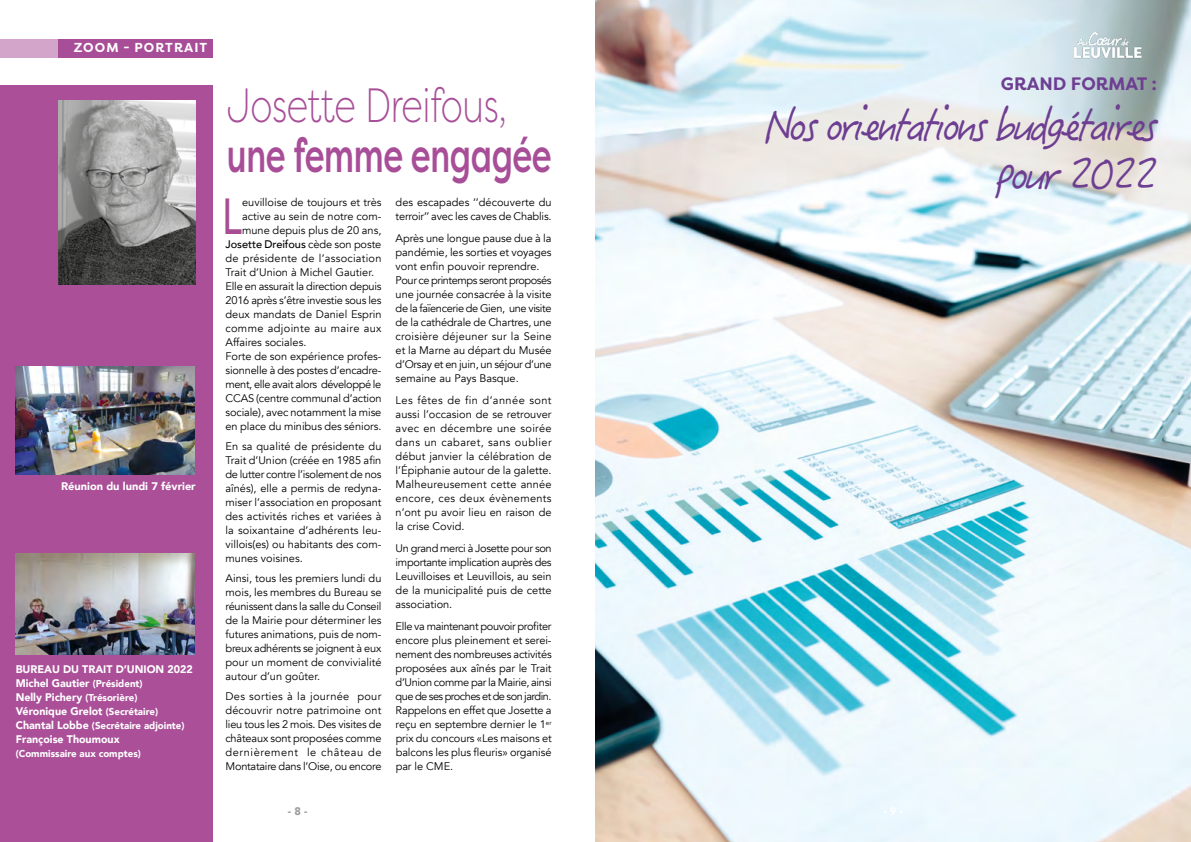
<style>
.page{position:relative;width:1191px;height:842px;background:#fff}
.page>*{position:absolute;margin:0;border:0;box-sizing:border-box;transform-origin:0 0}
.t1{font:500 50.5px "Avenir";color:#a84d93;scale:.75 1}
.t2{font:300 48px "Filson Pro";letter-spacing:-.01em;color:#a84d97;scale:.75 1}
.t3{font:500 48px "Filson Pro";letter-spacing:-.01em;color:#a84d97;scale:.68 1}
.t4{font:italic 45px/49px "Hanzi Pen TC W3";color:#6d3e91;text-align:right}
.t5{font:700 18px "Filson Pro";color:#6d3e91}
.t6{font:700 13px "Filson Pro";letter-spacing:.08em;color:#fff}
.t7{font:11px/14px "Avenir";letter-spacing:-.005em;color:#000;text-align:justify}
.t8{font:900 11px/14px "Avenir";color:#fff}
.t9{font:11px "Avenir";letter-spacing:-.035em;color:#000}
.t10{font:500 11px "Avenir";letter-spacing:-.005em;color:#000}
.t11{font:11px "Avenir";letter-spacing:.025em;color:#000}
.t12{font:11px "Avenir";letter-spacing:.03em;color:#000}
.t13{font:900 11px "Avenir";color:#9d9d9c}
.t14{font:900 10px "Avenir";color:#fff}
.s1{font-size:10px}
.s2{font-size:11px}
.s3{font-weight:400}
</style>
<div class="page">
<img style="left:595px;top:0;width:596px;height:842px">
<div style="left:0;top:86px;width:213px;height:756px;background:#aa4f98"></div>
<img style="left:58px;top:101px;width:137px;height:183px">
<img style="left:16px;top:366px;width:178px;height:108px">
<img style="left:16px;top:553px;width:179px;height:101px">
<div style="left:0;top:39px;width:213px;height:18px;background:#a84d97"></div>
<div style="left:0;top:39px;width:58px;height:19px;background:#d3a5ca"></div>
<img style="left:1068px;top:33px;width:76px;height:28px">
<p class="t6" style="left:74px;top:40px;width:135px">ZOOM - PORTRAIT</p>
<p class="t8" style="left:61px;top:479px;width:136px">Réunion du lundi 7 février</p>
<p class="t8" style="left:16px;top:662px;width:178px">BUREAU DU TRAIT D’UNION 2022<br>Michel Gautier <span class="s1">(Président)<br></span>Nelly Pichery <span class="s1">(Trésorière)<br></span>Véronique Grelot <span class="s1">(Secrétaire)</span></p>
<p class="t14" style="left:16px;top:717px;width:170px"><span class="s2">Chantal Lobbe</span> (Secrétaire adjointe)</p>
<p class="t8" style="left:16px;top:732px;width:105px">Françoise Thoumoux</p>
<p class="t14" style="left:16px;top:745px;width:127px">(Commissaire aux comptes)</p>
<h2 class="t2" style="left:227px;top:74px;width:375px">Josette Dreifous,</h2>
<h2 class="t3" style="left:227px;top:121px;width:479px">une femme engagée</h2>
<h1 class="t1" style="left:222px;top:173px;width:28px">L</h1>
<p class="t7" style="left:242px;top:196px;width:141px">euvilloise de toujours et très</p>
<p class="t7" style="left:242px;top:210px;width:141px">active au sein de notre com-</p>
<p class="t7" style="left:242px;top:224px;width:141px">mune depuis plus de 20 ans,</p>
<p class="t10" style="left:225px;top:235px;width:157px">Josette Dreifous <span class="s3">cède son poste</span></p>
<p class="t11" style="left:225px;top:252px;width:157px">de présidente de l’association</p>
<p class="t7" style="left:225px;top:266px;width:150px">Trait d’Union à Michel Gautier.</p>
<p class="t7" style="left:225px;top:280px;width:158px">Elle en assurait la direction depuis</p>
<p class="t7" style="left:225px;top:294px;width:157px">2016 après s’être investie sous les</p>
<p class="t7" style="left:225px;top:308px;width:157px">deux mandats de Daniel Esprin</p>
<p class="t12" style="left:225px;top:322px;width:157px">comme adjointe au maire aux</p>
<p class="t7" style="left:225px;top:336px;width:82px">Affaires sociales.</p>
<p class="t7" style="left:225px;top:350px;width:157px">Forte de son expérience profes-</p>
<p class="t7" style="left:225px;top:364px;width:157px">sionnelle à des postes d’encadre-</p>
<p class="t9" style="left:225px;top:378px;width:157px">ment, elle avait alors développé le</p>
<p class="t7" style="left:225px;top:392px;width:157px">CCAS (centre communal d’action</p>
<p class="t7" style="left:225px;top:406px;width:157px">sociale), avec notamment la mise</p>
<p class="t7" style="left:225px;top:420px;width:157px">en place du minibus des séniors.</p>
<p class="t7" style="left:225px;top:440px;width:157px">En sa qualité de présidente du Trait d’Union (créée en 1985 afin de lutter contre l’isolement de nos aînés), elle a permis de redyna&shy;miser l’association en proposant des activités riches et variées à la soixantaine d’adhérents leu&shy;villois(es) ou habitants des com&shy;munes voisines.</p>
<p class="t7" style="left:225px;top:572px;width:158px">Ainsi, tous les premiers lundi du mois, les membres du Bureau se réunissent dans la salle du Conseil de la Mairie pour déterminer les futures animations, puis de nom&shy;breux adhérents se joignent à eux pour un moment de convivialité autour d’un goûter.</p>
<p class="t7" style="left:225px;top:690px;width:158px">Des sorties à la journée pour découvrir notre patrimoine ont lieu tous les 2 mois. Des visites de châteaux sont proposées comme dernièrement le château de Montataire dans l’Oise, ou encore</p>
<p class="t13" style="left:288px;top:802px;width:21px">- 8 -</p>
<p class="t7" style="left:396px;top:196px;width:157px">des escapades ‘‘découverte du terroir’’ avec les caves de Chablis.</p>
<p class="t7" style="left:396px;top:232px;width:157px;text-align:left">Après une longue pause due à la pandémie, les sorties et voyages vont enfin pouvoir reprendre.<br>Pour ce printemps seront proposés une journée consacrée à la visite de la faïencerie de Gien, une visite de la cathédrale de Chartres, une croisière déjeuner sur la Seine et la Marne au départ du Musée d’Orsay et en juin, un séjour d’une semaine au Pays Basque.</p>
<p class="t7" style="left:396px;top:394px;width:157px">Les fêtes de fin d’année sont aussi l’occasion de se retrouver avec en décembre une soirée dans un cabaret, sans oublier début janvier la célébration de l’Épiphanie autour de la galette.<br>Malheureusement cette année encore, ces deux évènements n’ont pu avoir lieu en raison de la crise Covid.</p>
<p class="t7" style="left:396px;top:542px;width:157px">Un grand merci à Josette pour son importante implication auprès des Leuvilloises et Leuvillois, au sein de la municipalité puis de cette association.</p>
<p class="t7" style="left:396px;top:620px;width:157px">Elle va maintenant pouvoir profiter encore plus pleinement et serei&shy;nement des nombreuses activités proposées aux aînés par le Trait d’Union comme par la Mairie, ainsi que de ses proches et de son jardin.<br>Rappelons en effet que Josette a reçu en septembre dernier le 1<sup>er </sup>prix du concours «Les maisons et balcons les plus fleuris» organisé par le CME.</p>
<h3 class="t5" style="left:1000px;top:72px;width:158px">GRAND FORMAT :</h3>
<h3 class="t4" style="left:764px;top:98px;width:404px">Nosorientationsbudgétaires pour2022</h3>
</div>
